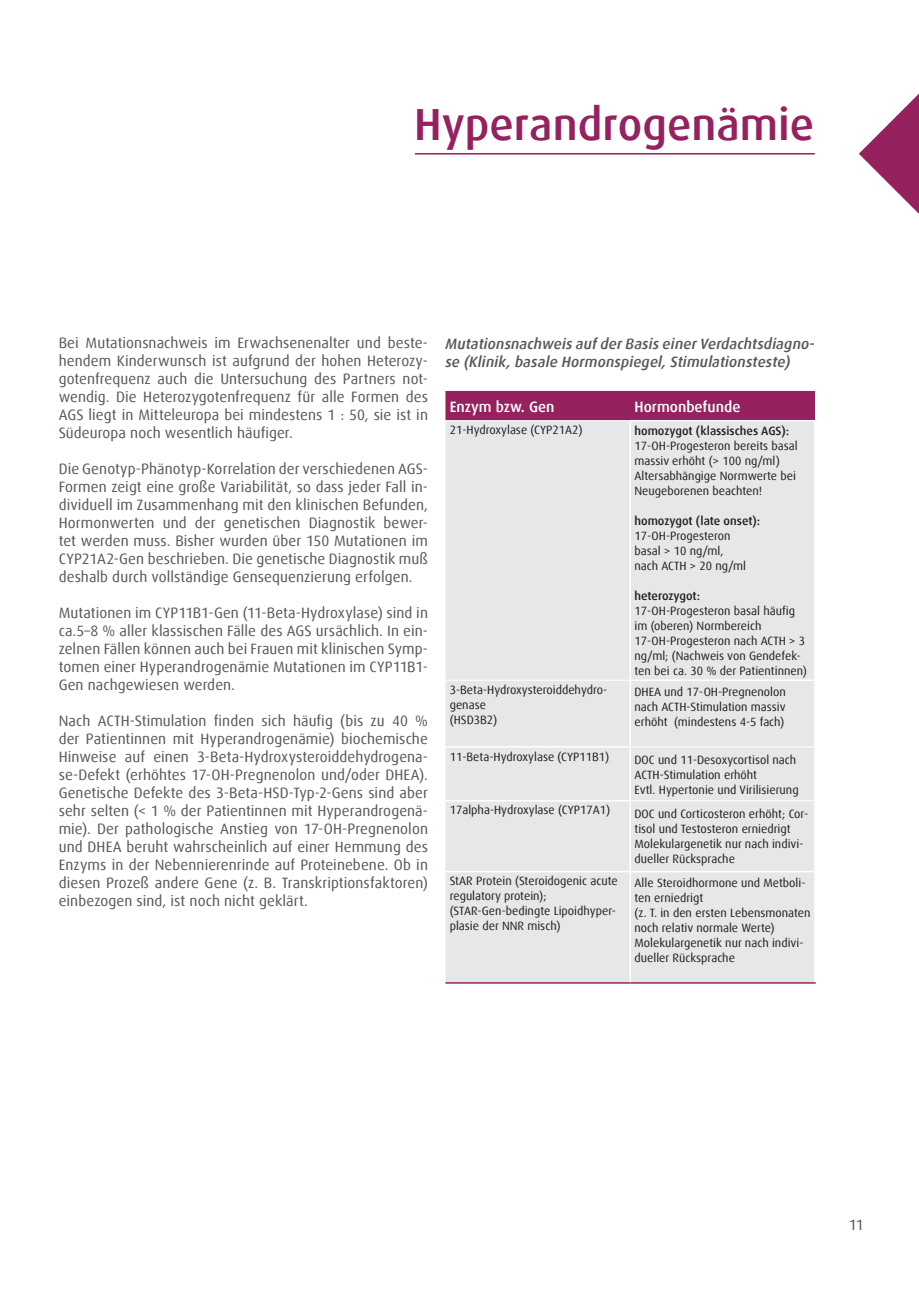
<style>
.page{position:relative;width:919px;height:1289px;background:#fff}
.page>*{position:absolute;margin:0;border:0;box-sizing:border-box;transform-origin:0 0}
.t1{font:500 45px "Dax Offc";color:#96215f}
.t2{font:15px/18px "Dax Offc";letter-spacing:.005em;color:#57585a;text-align:justify}
.t3{font:italic 500 15px/18px "Dax Offc";letter-spacing:.005em;color:#57585a}
.t4{font:500 15px "Dax Offc";color:#fff}
.t5{font:12px/15px "Dax Offc";color:#231f20}
.t6{font:500 12px "Dax Offc";color:#231f20}
</style>
<div class="page">
<svg style="left:859px;top:94px;width:59px;height:119px"></svg>
<hr style="left:415px;top:153px;width:399px;height:1px;background:#96215f">
<div style="left:445px;top:391px;width:370px;height:29px;background:#96215f"></div>
<div style="left:445px;top:421px;width:369px;height:561px;background:#e6e7e9"></div>
<hr style="left:445px;top:870px;width:185px;height:2px;background:#fff">
<hr style="left:630px;top:870px;width:185px;height:2px;background:#fff">
<hr style="left:445px;top:982px;width:185px;height:1px;background:#96215f">
<hr style="left:630px;top:982px;width:185px;height:1px;background:#96215f">
<hr style="left:629px;top:421px;width:2px;height:258px;background:#fff">
<hr style="left:629px;top:679px;width:186px;height:2px;background:#fff">
<hr style="left:629px;top:681px;width:2px;height:65px;background:#fff">
<hr style="left:629px;top:872px;width:2px;height:110px;background:#fff">
<hr style="left:445px;top:680px;width:184px;height:1px;background:#fff">
<hr style="left:631px;top:746px;width:183px;height:1px;background:#fff">
<hr style="left:631px;top:800px;width:183px;height:1px;background:#fff">
<hr style="left:445px;top:746px;width:186px;height:1px;background:#fff">
<hr style="left:629px;top:747px;width:2px;height:53px;background:#fff">
<hr style="left:445px;top:800px;width:186px;height:1px;background:#fff">
<hr style="left:629px;top:801px;width:2px;height:69px;background:#fff">
<h1 class="t1" style="left:414px;top:95px;width:401px">Hyperandrogenämie</h1>
<p class="t2" style="left:59px;top:334px;width:371px">Bei Mutationsnachweis im Erwachsenenalter und beste&shy;hendem Kinderwunsch ist aufgrund der hohen Heterozy&shy;gotenfrequenz auch die Untersuchung des Partners not&shy;wendig. Die Heterozygotenfrequenz für alle Formen des AGS liegt in Mitteleuropa bei mindestens 1 : 50, sie ist in Südeuropa noch wesentlich häufiger.</p>
<p class="t2" style="left:59px;top:460px;width:371px">Die Genotyp-Phänotyp-Korrelation der verschiedenen AGS-Formen zeigt eine große Variabilität, so dass jeder Fall in&shy;dividuell im Zusammenhang mit den klinischen Befunden, Hormonwerten und der genetischen Diagnostik bewer&shy;tet werden muss. Bisher wurden über 150 Mutationen im CYP21A2-Gen beschrieben. Die genetische Diagnostik muß deshalb durch vollständige Gensequenzierung erfolgen.</p>
<p class="t2" style="left:59px;top:604px;width:371px">Mutationen im CYP11B1-Gen (11-Beta-Hydroxylase) sind in ca.5–8 % aller klassischen Fälle des AGS ursächlich. In ein&shy;zelnen Fällen können auch bei Frauen mit klinischen Symp&shy;tomen einer Hyperandrogenämie Mutationen im CYP11B1- Gen nachgewiesen werden.</p>
<p class="t2" style="left:59px;top:712px;width:371px">Nach ACTH-Stimulation finden sich häufig (bis zu 40 % der Patientinnen mit Hyperandrogenämie) biochemische Hinweise auf einen 3-Beta-Hydroxysteroiddehydrogena&shy;se-Defekt (erhöhtes 17-OH-Pregnenolon und/oder DHEA).<br>Genetische Defekte des 3-Beta-HSD-Typ-2-Gens sind aber sehr selten (&lt; 1 % der Patientinnen mit Hyperandrogenä&shy;mie). Der pathologische Anstieg von 17-OH-Pregnenolon und DHEA beruht wahrscheinlich auf einer Hemmung des Enzyms in der Nebennierenrinde auf Proteinebene. Ob in diesen Prozeß andere Gene (z. B. Transkriptionsfaktoren) einbezogen sind, ist noch nicht geklärt.</p>
<p class="t3" style="left:445px;top:335px;width:371px">Mutationsnachweis auf der Basis einer Verdachtsdiagno&shy;se (Klinik, basale Hormonspiegel, Stimulationsteste)</p>
<p class="t4" style="left:449px;top:397px;width:106px">Enzym bzw. Gen</p>
<p class="t4" style="left:634px;top:397px;width:107px">Hormonbefunde</p>
<p class="t5" style="left:449px;top:423px;width:134px">21-Hydroxylase (CYP21A2)</p>
<p class="t6" style="left:634px;top:423px;width:156px">homozygot (klassisches AGS):</p>
<p class="t5" style="left:634px;top:438px;width:165px">17-OH-Progesteron bereits basal massiv erhöht (&gt; 100 ng/ml)<br>Altersabhängige Normwerte bei<br>Neugeborenen beachten!</p>
<p class="t6" style="left:634px;top:513px;width:127px">homozygot (late onset):</p>
<p class="t5" style="left:634px;top:528px;width:113px">17-OH-Progesteron basal &gt; 10 ng/ml, nach ACTH &gt; 20 ng/ml</p>
<p class="t6" style="left:634px;top:588px;width:67px">heterozygot:</p>
<p class="t5" style="left:634px;top:603px;width:174px">17-OH-Progesteron basal häufig im (oberen) Normbereich<br>17-OH-Progesteron nach ACTH &gt; 3 ng/ml; (Nachweis von Gendefek&shy;ten bei ca. 30 % der Patientinnen)</p>
<p class="t5" style="left:449px;top:682px;width:159px">3-Beta-Hydroxysteroiddehydro&shy;genase<br>(HSD3B2)</p>
<p class="t5" style="left:634px;top:684px;width:153px;text-align:justify">DHEA und 17-OH-Pregnenolon nach ACTH-Stimulation massiv erhöht (mindestens 4-5 fach)</p>
<p class="t5" style="left:449px;top:749px;width:161px">11-Beta-Hydroxylase (CYP11B1)</p>
<p class="t5" style="left:634px;top:752px;width:166px">DOC und 11-Desoxycortisol nach<br>ACTH-Stimulation erhöht<br>Evtl. Hypertonie und Virilisierung</p>
<p class="t5" style="left:449px;top:802px;width:162px">17alpha-Hydroxylase (CYP17A1)</p>
<p class="t5" style="left:634px;top:806px;width:175px">DOC und Corticosteron erhöht; Cor&shy;tisol und Testosteron erniedrigt<br>Molekulargenetik nur nach indivi&shy;dueller Rücksprache</p>
<p class="t5" style="left:449px;top:873px;width:169px">StAR Protein (Steroidogenic acute regulatory protein); (STAR-Gen-bedingte Lipoidhyper&shy;plasie der NNR misch)</p>
<p class="t5" style="left:634px;top:875px;width:177px">Alle Steroidhormone und Metboli&shy;ten erniedrigt<br>(z. T. in den ersten Lebensmonaten noch relativ normale Werte)<br>Molekulargenetik nur nach indivi&shy;dueller Rücksprache</p>
<p class="t2" style="left:848px;top:1216px;width:16px">11</p>
</div>
